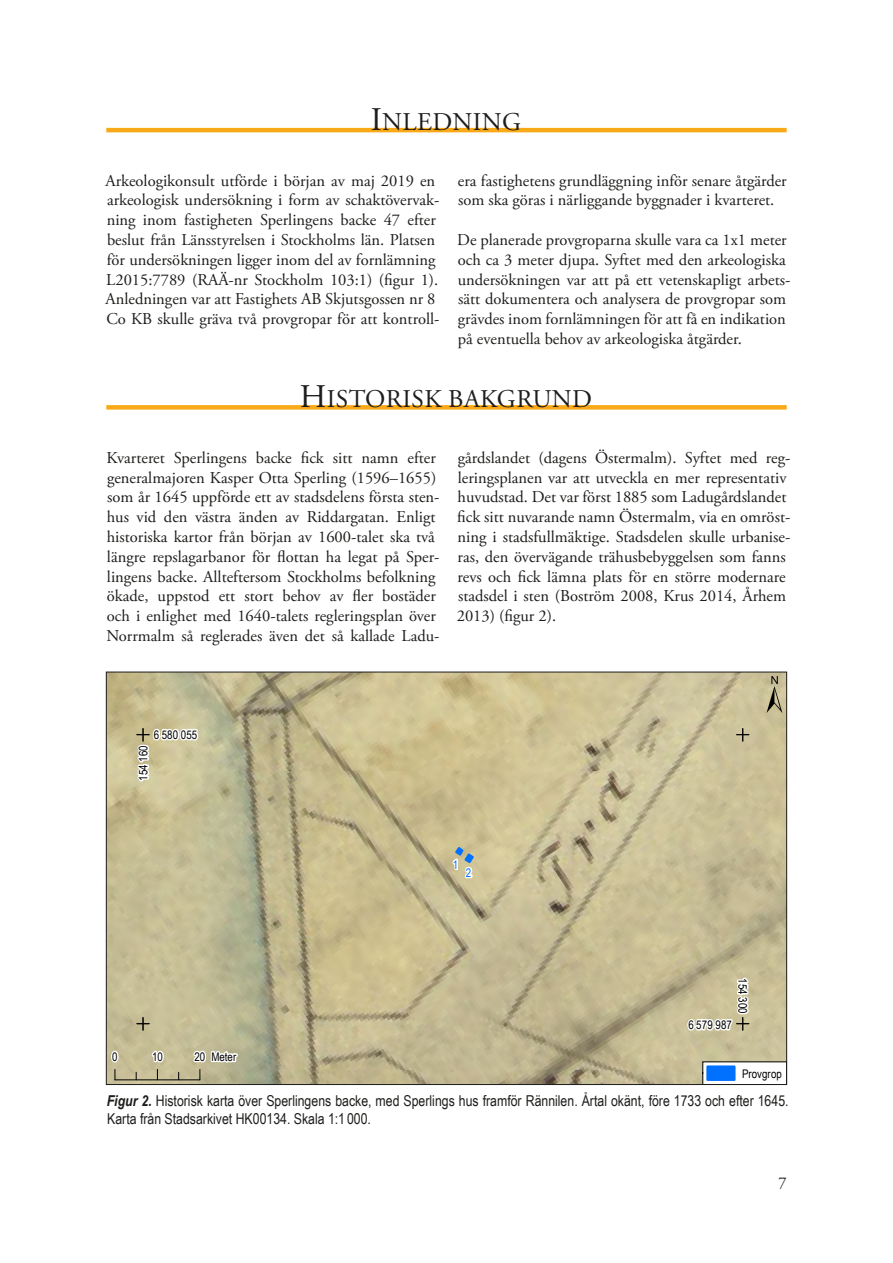
<style>
.page{position:relative;width:893px;height:1263px;background:#fff}
.page>*{position:absolute;margin:0;border:0;box-sizing:border-box;transform-origin:0 0}
.t1{font:52.5px "ESRI North";color:#000}
.A1_Rubrik{font:25.5px "Adobe Garamond Pro";letter-spacing:.015em;color:#1d1d1b}
.t2{font:16.5px/19.8px "Adobe Garamond Pro";color:#1d1d1b}
.Figurtext{font:15px/18px "Arial Narrow";color:#1d1d1b}
.t3{font:11.85px "Arial Narrow";color:#000}
.t4{font:11.85px "Arial Narrow";color:#0070ff}
.s1{font-size:33px}
.s2{font-weight:700;font-style:italic}
</style>
<div class="page">
<hr style="left:106px;top:128px;width:681px;height:4px;background:#faaa19">
<div style="left:106px;top:405px;width:681px;height:5px;background:#faaa19"></div>
<img style="left:108px;top:674px;width:677px;height:409px">
<svg style="left:137px;top:1017px;width:12px;height:13px"></svg>
<svg style="left:737px;top:728px;width:12px;height:13px"></svg>
<svg style="left:702px;top:1061px;width:83px;height:22px"></svg>
<hr style="left:115px;top:1079px;width:85px;height:1px;background:#000">
<svg style="left:109px;top:1049px;width:12px;height:31px"></svg>
<svg style="left:150px;top:1048px;width:15px;height:32px"></svg>
<svg style="left:191px;top:1033px;width:49px;height:50px;background:#c5c1a2"></svg>
<svg style="left:451px;top:845px;width:25px;height:35px"></svg>
<svg style="left:127px;top:726px;width:73px;height:57px"></svg>
<svg style="left:683px;top:976px;width:76px;height:59px"></svg>
<p class="A1_Rubrik" style="left:371px;top:107px;width:152px"><span class="s1">I</span>NLEDNING</p>
<p class="t2" style="left:105px;top:171px;width:336px">Arkeologikonsult utförde i början av maj 2019 en arkeologisk undersökning i form av schaktövervak&shy;ning inom fastigheten Sperlingens backe 47 efter beslut från Länsstyrelsen i Stockholms län. Platsen för undersökningen ligger inom del av fornlämning L2015:7789 (RAÄ-nr Stockholm 103:1) (figur 1).<br>Anledningen var att Fastighets AB Skjutsgossen nr 8<br>Co KB skulle gräva två provgropar för att kontroll-</p>
<p class="t2" style="left:458px;top:171px;width:330px">era fastighetens grundläggning inför senare åtgärder som ska göras i närliggande byggnader i kvarteret.</p>
<p class="t2" style="left:457px;top:230px;width:335px">De planerade provgroparna skulle vara ca 1x1 meter och ca 3 meter djupa. Syftet med den arkeologiska undersökningen var att på ett vetenskapligt arbets&shy;sätt dokumentera och analysera de provgropar som grävdes inom fornlämningen för att få en indikation på eventuella behov av arkeologiska åtgärder.</p>
<p class="A1_Rubrik" style="left:300px;top:384px;width:294px"><span class="s1">H</span>ISTORISK BAKGRUND</p>
<p class="t2" style="left:106px;top:448px;width:335px">Kvarteret Sperlingens backe fick sitt namn efter generalmajoren Kasper Otta Sperling (1596–1655) som år 1645 uppförde ett av stadsdelens första sten&shy;hus vid den västra änden av Riddargatan. Enligt historiska kartor från början av 1600-talet ska två längre repslagarbanor för flottan ha legat på Sper&shy;lingens backe. Allteftersom Stockholms befolkning ökade, uppstod ett stort behov av fler bostäder och i enlighet med 1640-talets regleringsplan över Norrmalm så reglerades även det så kallade Ladu-</p>
<p class="t2" style="left:457px;top:448px;width:335px">gårdslandet (dagens Östermalm). Syftet med reg&shy;leringsplanen var att utveckla en mer representativ huvudstad. Det var först 1885 som Ladugårdslandet fick sitt nuvarande namn Östermalm, via en omröst&shy;ning i stadsfullmäktige. Stadsdelen skulle urbanise&shy;ras, den övervägande trähusbebyggelsen som fanns revs och fick lämna plats för en större modernare stadsdel i sten (Boström 2008, Krus 2014, Århem 2013) (figur 2).</p>
<p class="t3" style="left:154px;top:726px;width:45px">6 580 055</p>
<p class="t3" style="left:135px;top:781px;width:37px;rotate:-90deg">154 160</p>
<p class="t3" style="left:112px;top:1048px;width:7px">0</p>
<p class="t3" style="left:152px;top:1048px;width:12px">10</p>
<p class="t3" style="left:194px;top:1048px;width:43px">20 Meter</p>
<p class="t4" style="left:453px;top:856px;width:7px">1</p>
<p class="t4" style="left:466px;top:864px;width:7px">2</p>
<p class="t1" style="left:766px;top:664px;width:17px">±</p>
<p class="t3" style="left:751px;top:978px;width:37px;rotate:90deg">154 300</p>
<p class="t3" style="left:688px;top:1016px;width:45px">6 579 987</p>
<p class="t3" style="left:742px;top:1065px;width:41px">Provgrop</p>
<p class="Figurtext" style="left:107px;top:1091px;width:683px"><span class="s2">Figur 2.</span> Historisk karta över Sperlingens backe, med Sperlings hus framför Rännilen. Årtal okänt, före 1733 och efter 1645.<br>Karta från Stadsarkivet HK00134. Skala 1:1 000.</p>
<p class="t2" style="left:778px;top:1173px;width:10px">7</p>
</div>
